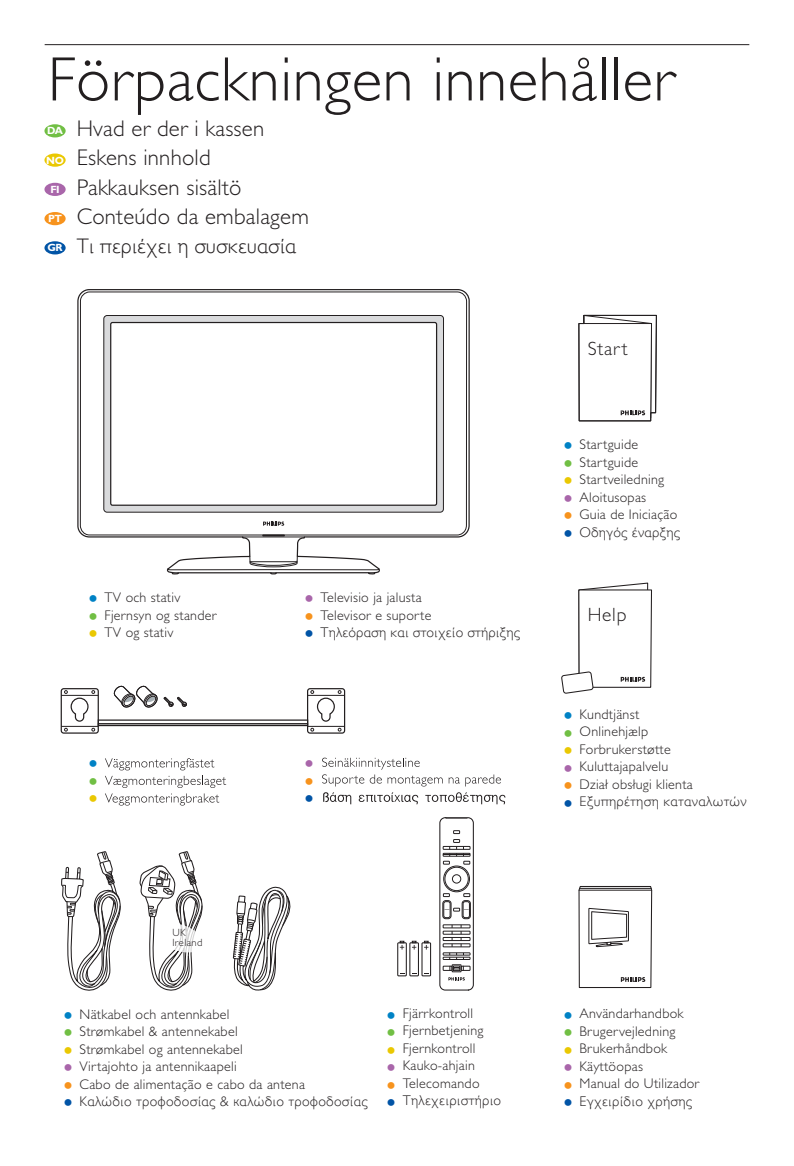
<style>
.page{position:relative;width:794px;height:1166px;background:#fff}
.page>*{position:absolute;margin:0;border:0;box-sizing:border-box;transform-origin:0 0}
.t1{font:300 63px "Gill Alt One";letter-spacing:.01em;color:#231f20}
.t2{font:300 28px "Gill Alt One";color:#0082c5}
.t3{font:300 28px "Gill Alt One";color:#71bf44}
.t4{font:300 28px "Gill Alt One";color:#eac802}
.t5{font:300 28px "Gill Alt One";color:#a966aa}
.t6{font:300 28px "Gill Alt One";color:#f7931d}
.t7{font:300 28px "Gill Alt One";color:#0154a6}
.t8{font:300 22.75px/29.2px "Gill Alt One";letter-spacing:.01em;color:#231f20}
.t9{font:21px "Gill Sans Alt One WGL Light";color:#231f20}
.t10{font:300 19.25px "Gill Alt One";letter-spacing:.04em;color:#231f20}
.t11{font:300 14px/17.5px "Gill Alt One";letter-spacing:.02em;color:#231f20}
.t12{font:14px "Gill Sans Alt One WGL Light";letter-spacing:.02em;color:#231f20}
.t13{font:300 10.5px/10.5px "Gill Alt One";letter-spacing:.04em;color:#231f20}
.t14{font:700 10.5px "Gill Alt One";color:#fff}
.s1{font-weight:700;font-size:10.5px;color:#fff}
.s2{font-family:"Gill Alt One";font-weight:700;font-size:10.5px;color:#fff}
.s3{font-family:"Gill Sans Alt One WGL Light";font-weight:400}
.s4{font-family:"Gill Alt One";font-weight:300}
</style>
<div class="page">
<hr style="left:45px;top:44px;width:704px;height:1px;background:#231f20">
<svg style="left:232px;top:886px;width:59px;height:104px"></svg>
<svg style="left:61px;top:851px;width:60px;height:140px"></svg>
<svg style="left:140px;top:851px;width:63px;height:140px"></svg>
<svg style="left:443px;top:893px;width:7px;height:4px"></svg>
<svg style="left:463px;top:893px;width:7px;height:4px"></svg>
<div style="left:444px;top:867px;width:24px;height:24px;border:1px solid #231f20;border-radius:50%"></div>
<div style="left:452px;top:874px;width:9px;height:9px;border:1px solid #231f20;border-radius:50%"></div>
<div style="left:443px;top:901px;width:7px;height:17px;border:1px solid #231f20;border-radius:2px"></div>
<svg style="left:442px;top:830px;width:29px;height:34px"></svg>
<div style="left:463px;top:901px;width:7px;height:17px;border:1px solid #231f20;border-radius:2px"></div>
<svg style="left:444px;top:908px;width:25px;height:3px"></svg>
<div style="left:443px;top:924px;width:27px;height:4px;border:1px solid #231f20"></div>
<div style="left:452px;top:964px;width:9px;height:8px;border:1px solid #231f20"></div>
<div style="left:439px;top:817px;width:35px;height:173px;border:1px solid #231f20;border-radius:5px"></div>
<div style="left:443px;top:865px;width:27px;height:27px;border:1px solid #231f20;border-radius:50%"></div>
<div style="left:442px;top:900px;width:9px;height:19px;border:1px solid #231f20;border-radius:3px"></div>
<div style="left:462px;top:900px;width:9px;height:19px;border:1px solid #231f20;border-radius:3px"></div>
<svg style="left:448px;top:977px;width:17px;height:3px"></svg>
<div style="left:397px;top:942px;width:10px;height:34px;border:1px solid #231f20"></div>
<svg style="left:400px;top:941px;width:4px;height:8px"></svg>
<div style="left:409px;top:942px;width:10px;height:34px;border:1px solid #231f20"></div>
<svg style="left:412px;top:941px;width:4px;height:8px"></svg>
<div style="left:421px;top:942px;width:10px;height:34px;border:1px solid #231f20"></div>
<svg style="left:424px;top:941px;width:4px;height:8px"></svg>
<svg style="left:442px;top:925px;width:29px;height:46px"></svg>
<svg style="left:561px;top:582px;width:91px;height:112px"></svg>
<svg style="left:113px;top:685px;width:74px;height:23px"></svg>
<div style="left:61px;top:688px;width:38px;height:46px;border:1px solid #231f20;border-radius:3px"></div>
<hr style="left:61px;top:695px;width:37px;height:1px;background:#231f20">
<hr style="left:61px;top:726px;width:37px;height:1px;background:#231f20">
<svg style="left:64px;top:690px;width:31px;height:32px"></svg>
<svg style="left:64px;top:728px;width:4px;height:3px"></svg>
<div style="left:307px;top:688px;width:38px;height:46px;border:1px solid #231f20;border-radius:3px"></div>
<hr style="left:307px;top:695px;width:37px;height:1px;background:#231f20">
<hr style="left:307px;top:726px;width:37px;height:1px;background:#231f20">
<svg style="left:310px;top:690px;width:31px;height:32px"></svg>
<div style="left:98px;top:719px;width:210px;height:7px;border:1px solid #231f20"></div>
<div style="left:98px;top:723px;width:210px;height:2px;border:1px solid #231f20"></div>
<svg style="left:77px;top:289px;width:393px;height:286px"></svg>
<svg style="left:80px;top:291px;width:387px;height:245px"></svg>
<hr style="left:243px;top:536px;width:61px;height:1px;background:#231f20">
<svg style="left:262px;top:535px;width:23px;height:1px"></svg>
<div style="left:167px;top:568px;width:213px;height:2px;border:1px solid #231f20;border-radius:50%"></div>
<svg style="left:249px;top:556px;width:49px;height:17px"></svg>
<svg style="left:263px;top:521px;width:21px;height:5px"></svg>
<svg style="left:109px;top:321px;width:329px;height:185px"></svg>
<svg style="left:578px;top:886px;width:75px;height:102px"></svg>
<svg style="left:578px;top:314px;width:79px;height:108px"></svg>
<div style="left:44px;top:124px;width:22px;height:13px;background:#71bf44;border-radius:50%"></div>
<div style="left:44px;top:153px;width:22px;height:14px;background:#eac802;border-radius:50%"></div>
<div style="left:44px;top:183px;width:22px;height:13px;background:#a966aa;border-radius:50%"></div>
<div style="left:44px;top:212px;width:22px;height:13px;background:#f7931d;border-radius:50%"></div>
<div style="left:44px;top:241px;width:22px;height:13px;background:#0154a6;border-radius:50%"></div>
<svg style="left:449px;top:774px;width:52px;height:12px"></svg>
<svg style="left:323px;top:792px;width:28px;height:12px"></svg>
<svg style="left:359px;top:792px;width:60px;height:12px"></svg>
<svg style="left:425px;top:792px;width:81px;height:12px"></svg>
<svg style="left:105px;top:776px;width:121px;height:29px"></svg>
<svg style="left:105px;top:758px;width:109px;height:12px"></svg>
<svg style="left:322px;top:758px;width:121px;height:28px"></svg>
<h1 class="t1" style="left:48px;top:44px;width:628px">Förpackningen innehåller</h1>
<h3 class="t8" style="left:77px;top:114px;width:189px">Hvad er der i kassen<br>Eskens innhold<br>Pakkauksen sisältö</h3>
<p class="t14" style="left:47px;top:125px;width:17px">DA</p>
<p class="t14" style="left:46px;top:154px;width:19px">NO</p>
<p class="t14" style="left:50px;top:183px;width:11px">FI</p>
<h3 class="t8" style="left:48px;top:202px;width:262px"><span class="s1">PT</span> Conteúdo da embalagem</h3>
<h3 class="t9" style="left:47px;top:232px;width:250px"><span class="s2">GR</span> Τι περιέχει η συσκευασία</h3>
<h2 class="t2" style="left:86px;top:583px;width:15px">•</h2>
<h2 class="t3" style="left:86px;top:601px;width:15px">•</h2>
<h2 class="t4" style="left:86px;top:618px;width:15px">•</h2>
<p class="t11" style="left:105px;top:589px;width:113px">TV och stativ<br>Fjernsyn og stander<br>TV og stativ</p>
<h2 class="t2" style="left:86px;top:748px;width:15px">•</h2>
<h2 class="t3" style="left:86px;top:765px;width:15px">•</h2>
<h2 class="t4" style="left:86px;top:783px;width:15px">•</h2>
<h2 class="t5" style="left:302px;top:583px;width:15px">•</h2>
<h2 class="t6" style="left:302px;top:601px;width:15px">•</h2>
<h2 class="t7" style="left:302px;top:618px;width:15px">•</h2>
<p class="t11" style="left:320px;top:589px;width:112px">Televisio ja jalusta<br>Televisor e suporte</p>
<p class="t12" style="left:320px;top:623px;width:201px">Τηλεόραση και στοιχείο στήριξης</p>
<h2 class="t5" style="left:302px;top:748px;width:15px">•</h2>
<h2 class="t6" style="left:302px;top:765px;width:15px">•</h2>
<h2 class="t7" style="left:302px;top:783px;width:15px">•</h2>
<h3 class="t10" style="left:587px;top:337px;width:41px">Start</h3>
<h2 class="t2" style="left:561px;top:430px;width:15px">•</h2>
<h2 class="t3" style="left:561px;top:447px;width:15px">•</h2>
<h2 class="t4" style="left:561px;top:465px;width:15px">•</h2>
<h2 class="t5" style="left:561px;top:482px;width:15px">•</h2>
<h2 class="t6" style="left:561px;top:500px;width:15px">•</h2>
<h2 class="t7" style="left:561px;top:517px;width:15px">•</h2>
<p class="t11" style="left:579px;top:436px;width:99px">Startguide<br>Startguide<br>Startveiledning<br>Aloitusopas<br>Guia de Iniciação</p>
<p class="t12" style="left:579px;top:523px;width:102px">Οδηγός έναρξης</p>
<h3 class="t10" style="left:587px;top:604px;width:40px">Help</h3>
<h2 class="t2" style="left:561px;top:700px;width:15px">•</h2>
<h2 class="t3" style="left:561px;top:717px;width:15px">•</h2>
<h2 class="t4" style="left:561px;top:735px;width:15px">•</h2>
<h2 class="t5" style="left:561px;top:752px;width:15px">•</h2>
<h2 class="t6" style="left:561px;top:770px;width:15px">•</h2>
<h2 class="t7" style="left:561px;top:787px;width:15px">•</h2>
<p class="t11" style="left:579px;top:705px;width:115px">Kundtjänst<br>Onlinehjælp<br>Forbrukerstøtte<br>Kuluttajapalvelu<br>Dzia<span class="s3">ł</span> obs<span class="s3">ł</span>ugi klienta</p>
<p class="t12" style="left:579px;top:792px;width:169px"><span class="s4">E</span>ξυπηρέτηση καταναλωτών</p>
<p class="t13" style="left:172px;top:927px;width:32px">UK<br>Ireland</p>
<h2 class="t2" style="left:61px;top:999px;width:15px">•</h2>
<h2 class="t3" style="left:61px;top:1017px;width:15px">•</h2>
<h2 class="t4" style="left:61px;top:1034px;width:15px">•</h2>
<h2 class="t5" style="left:61px;top:1052px;width:15px">•</h2>
<h2 class="t6" style="left:61px;top:1069px;width:15px">•</h2>
<h2 class="t7" style="left:61px;top:1087px;width:15px">•</h2>
<p class="t11" style="left:80px;top:1005px;width:227px">Nätkabel och antennkabel<br>Strømkabel &amp; antennekabel<br>Strømkabel og antennekabel<br>Virtajohto ja antennikaapeli<br>Cabo de alimentação e cabo da antena</p>
<p class="t12" style="left:80px;top:1092px;width:290px">Καλώδιο τροφοδοσίας &amp; кαλώδιο τροφοδοσίας</p>
<h2 class="t2" style="left:384px;top:999px;width:15px">•</h2>
<h2 class="t3" style="left:384px;top:1017px;width:15px">•</h2>
<h2 class="t4" style="left:384px;top:1034px;width:15px">•</h2>
<h2 class="t5" style="left:384px;top:1052px;width:15px">•</h2>
<h2 class="t6" style="left:384px;top:1069px;width:15px">•</h2>
<h2 class="t7" style="left:384px;top:1087px;width:15px">•</h2>
<p class="t11" style="left:403px;top:1004px;width:82px">Fjärrkontroll<br>Fjernbetjening<br>Fjernkontroll<br>Kauko-ahjain<br>Telecomando</p>
<p class="t12" style="left:403px;top:1091px;width:100px">Τηλεχειριστήριο</p>
<h2 class="t2" style="left:561px;top:999px;width:15px">•</h2>
<h2 class="t3" style="left:561px;top:1017px;width:15px">•</h2>
<h2 class="t4" style="left:561px;top:1034px;width:15px">•</h2>
<h2 class="t5" style="left:561px;top:1052px;width:15px">•</h2>
<h2 class="t6" style="left:561px;top:1069px;width:15px">•</h2>
<h2 class="t7" style="left:561px;top:1087px;width:15px">•</h2>
<p class="t11" style="left:579px;top:1005px;width:121px">Användarhandbok<br>Brugervejledning<br>Brukerhåndbok<br>Käyttöopas<br>Manual do Utilizador</p>
<p class="t12" style="left:579px;top:1092px;width:114px">Εγχειρίδιο χρήσης</p>
</div>
